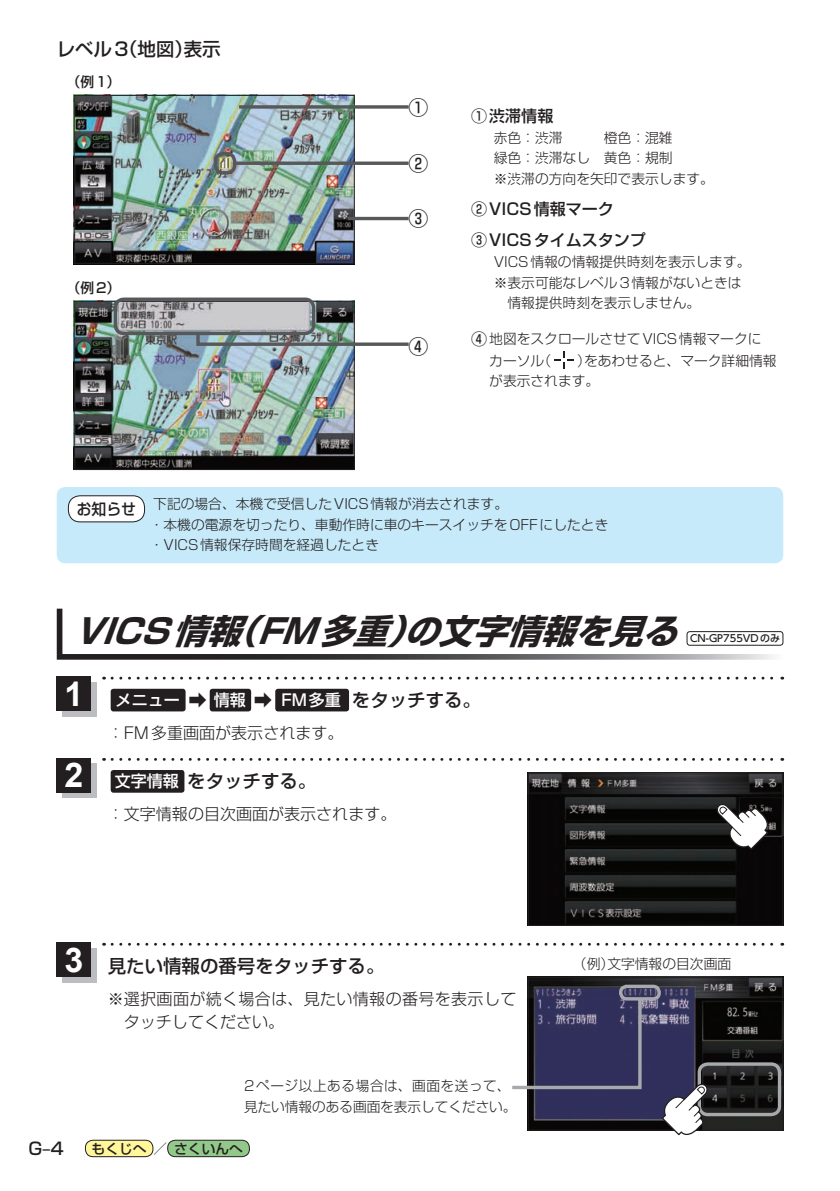
<style>
.page{position:relative;width:840px;height:1191px;background:#fff}
.page>*{position:absolute;margin:0;border:0;box-sizing:border-box;transform-origin:0 0}
.t1{font:italic 700 34px "Shin Go Pro";color:#231f20}
.t2{font:700 34px "Arial";color:#fff}
.t3{font:500 19.8px "Shin Go Pro";color:#231f20}
.t4{font:500 18.4px "Shin Go Pro";color:#231f20}
.t5{font:500 17px "Shin Go Pro";color:#231f20}
.t6{font:300 16px/33px "Shin Go Pro";color:#231f20}
.t7{font:300 16px/22.6px "Shin Go Pro";letter-spacing:.02em;color:#231f20}
.t8{font:500 16px/31.2px "Shin Go Pro";color:#231f20}
.t9{font:500 15.6px "Shin Go Pro";color:#231f20;scale:.95 1}
.t10{font:300 13.8px/20.6px "Shin Go Pro";color:#231f20}
.t11{font:500 13.8px "Shin Go Pro";color:#231f20}
.t12{font:500 10px "UD Shin Go Pro";color:#231f20}
.s1{font-weight:500;font-size:16px}
.s2{font-weight:500;color:#fff}
.s3{font-weight:500;font-size:18.4px}
.s4{font-size:16px;color:#fff}
.s5{font-size:14.2px}
</style>
<div class="page">
<div style="left:85px;top:1140px;width:68px;height:16px;background:#fff79a;border-radius:8px"></div>
<div style="left:85px;top:1140px;width:68px;height:17px;border:1px solid #231f20;border-radius:8px"></div>
<div style="left:168px;top:1140px;width:81px;height:16px;background:#92c889;border-radius:8px"></div>
<div style="left:167px;top:1140px;width:82px;height:17px;border:1px solid #231f20;border-radius:8px"></div>
<img style="left:76px;top:97px;width:276px;height:165px">
<div style="left:74px;top:95px;width:280px;height:169px;border:1px solid #231f20"></div>
<img style="left:76px;top:303px;width:276px;height:165px">
<div style="left:74px;top:301px;width:280px;height:169px;border:1px solid #231f20"></div>
<div style="left:113px;top:297px;width:202px;height:38px;border:3px solid #57585a;border-radius:9px"></div>
<svg style="left:194px;top:331px;width:215px;height:16px"></svg>
<svg style="left:554px;top:351px;width:20px;height:18px"></svg>
<div style="left:57px;top:608px;width:5px;height:46px;background:#231f20"></div>
<svg style="left:57px;top:654px;width:718px;height:5px;background:#59595a"></svg>
<img style="left:529px;top:774px;width:251px;height:149px">
<div style="left:527px;top:772px;width:255px;height:153px;border:1px solid #231f20"></div>
<div style="left:111px;top:770px;width:73px;height:22px;background:#231f20;border-radius:3px"></div>
<svg style="left:112px;top:758px;width:670px;height:3px"></svg>
<div style="left:62px;top:763px;width:34px;height:34px;background:#bcbdc0"></div>
<div style="left:57px;top:758px;width:34px;height:34px;background:#231f20"></div>
<div style="left:111px;top:689px;width:74px;height:22px;background:#231f20;border-radius:3px"></div>
<div style="left:209px;top:689px;width:42px;height:22px;background:#231f20;border-radius:3px"></div>
<div style="left:275px;top:689px;width:74px;height:22px;background:#231f20;border-radius:3px"></div>
<svg style="left:112px;top:676px;width:670px;height:3px"></svg>
<div style="left:62px;top:682px;width:34px;height:34px;background:#bcbdc0"></div>
<div style="left:57px;top:676px;width:34px;height:35px;background:#231f20"></div>
<svg style="left:112px;top:942px;width:670px;height:3px"></svg>
<div style="left:62px;top:948px;width:34px;height:34px;background:#bcbdc0"></div>
<div style="left:57px;top:942px;width:34px;height:35px;background:#231f20"></div>
<img style="left:529px;top:979px;width:251px;height:149px">
<div style="left:527px;top:977px;width:255px;height:153px;border:1px solid #231f20"></div>
<div style="left:697px;top:1062px;width:83px;height:54px;border:3px solid #a8a9ad;border-radius:9px"></div>
<div style="left:618px;top:984px;width:42px;height:16px;border:3px solid #a8a9ad;border-radius:6px"></div>
<svg style="left:512px;top:994px;width:131px;height:96px;background:#515071"></svg>
<svg style="left:239px;top:105px;width:169px;height:4px"></svg>
<hr style="left:347px;top:217px;width:61px;height:3px;background:#57585a">
<svg style="left:236px;top:161px;width:172px;height:4px"></svg>
<div style="left:213px;top:152px;width:23px;height:23px;border:3px solid #57585a;border-radius:8px"></div>
<svg style="left:714px;top:802px;width:55px;height:49px"></svg>
<div style="left:57px;top:487px;width:725px;height:76px;background:#c6eafa;border-radius:9px"></div>
<div style="left:68px;top:496px;width:76px;height:26px;background:#fff;border-radius:12px"></div>
<div style="left:68px;top:495px;width:77px;height:27px;border:1px solid #231f20;border-radius:12px"></div>
<svg style="left:660px;top:1082px;width:49px;height:54px"></svg>
<div style="left:686px;top:631px;width:96px;height:14px;border:1px solid #231f20;border-radius:3px"></div>
<h3 class="t4" style="left:57px;top:34px;width:165px">レベル3（地図）表示</h3>
<p class="t11" style="left:67px;top:71px;width:55px">（例1）</p>
<p class="t11" style="left:67px;top:276px;width:55px">（例2）</p>
<h2 class="t3" style="left:408px;top:91px;width:21px">①</h2>
<h2 class="t3" style="left:408px;top:147px;width:21px">②</h2>
<h2 class="t3" style="left:408px;top:202px;width:21px">③</h2>
<h2 class="t3" style="left:408px;top:330px;width:21px">④</h2>
<p class="t8" style="left:471px;top:99px;width:84px">①渋滞情報</p>
<p class="t10" style="left:493px;top:126px;width:221px">赤色：渋滞　　　橙色：混雑<br>緑色：渋滞なし　黄色：規制<br>※渋滞の方向を矢印で表示します。</p>
<p class="t8" style="left:471px;top:191px;width:176px">②VICS情報マーク<br>③VICSタイムスタンプ</p>
<p class="t10" style="left:493px;top:250px;width:258px">VICS情報の情報提供時刻を表示します。</p>
<p class="t10" style="left:493px;top:270px;width:249px">※表示可能なレベル3情報がないときは</p>
<p class="t10" style="left:507px;top:291px;width:194px">情報提供時刻を表示しません。</p>
<p class="t10" style="left:489px;top:326px;width:274px;line-height:21.6px;text-indent:-18px"><span class="s1">④</span>地図をスクロールさせてVICS情報マークにカーソル（</p>
<p class="t10" style="left:489px;top:348px;width:289px;text-indent:88px">）をあわせると、マーク詳細情報が表示されます。</p>
<p class="t9" style="left:77px;top:496px;width:64px">お知らせ</p>
<p class="t10" style="left:150px;top:492px;width:460px">下記の場合、本機で受信したVICS情報が消去されます。<br>・本機の電源を切ったり、車動作時に車のキースイッチをOFFにしたとき・VICS情報保存時間を経過したとき</p>
<h1 class="t1" style="left:74px;top:604px;width:620px">VICS情報（FM多重）の文字情報を見る</h1>
<p class="t12" style="left:689px;top:630px;width:91px">CN-GP755VDのみ</p>
<h1 class="t2" style="left:64px;top:671px;width:20px">1</h1>
<h1 class="t2" style="left:64px;top:753px;width:20px">2</h1>
<p class="t6" style="left:108px;top:681px;width:374px;text-indent:8px"><span class="s2">メニュー</span> <span class="s3">➡</span> <span class="s2">情報</span> <span class="s3">➡</span> <span class="s2">FM多重</span> <span class="s3">をタッチする。</span>：FM多重画面が表示されます。</p>
<h3 class="t4" style="left:115px;top:766px;width:203px"><span class="s4">文字情報</span>をタッチする。</h3>
<p class="t6" style="left:108px;top:795px;width:290px">：文字情報の目次画面が表示されます。</p>
<h1 class="t2" style="left:64px;top:937px;width:20px">3</h1>
<h3 class="t4" style="left:108px;top:951px;width:278px">見たい情報の番号をタッチする。</h3>
<p class="t7" style="left:124px;top:985px;width:394px;text-indent:-16px">※選択画面が続く場合は、見たい情報の番号を表示してタッチしてください。</p>
<p class="t10" style="left:244px;top:1073px;width:274px">2ページ以上ある場合は、画面を送って、見たい情報のある画面を表示してください。</p>
<p class="t5" style="left:28px;top:1134px;width:37px">G–4</p>
<p class="t11" style="left:92px;top:1137px;width:153px">もくじへ<span class="s5">／</span>さくいんへ</p>
<p class="t10" style="left:572px;top:952px;width:160px">（例）文字情報の目次画面</p>
</div>
